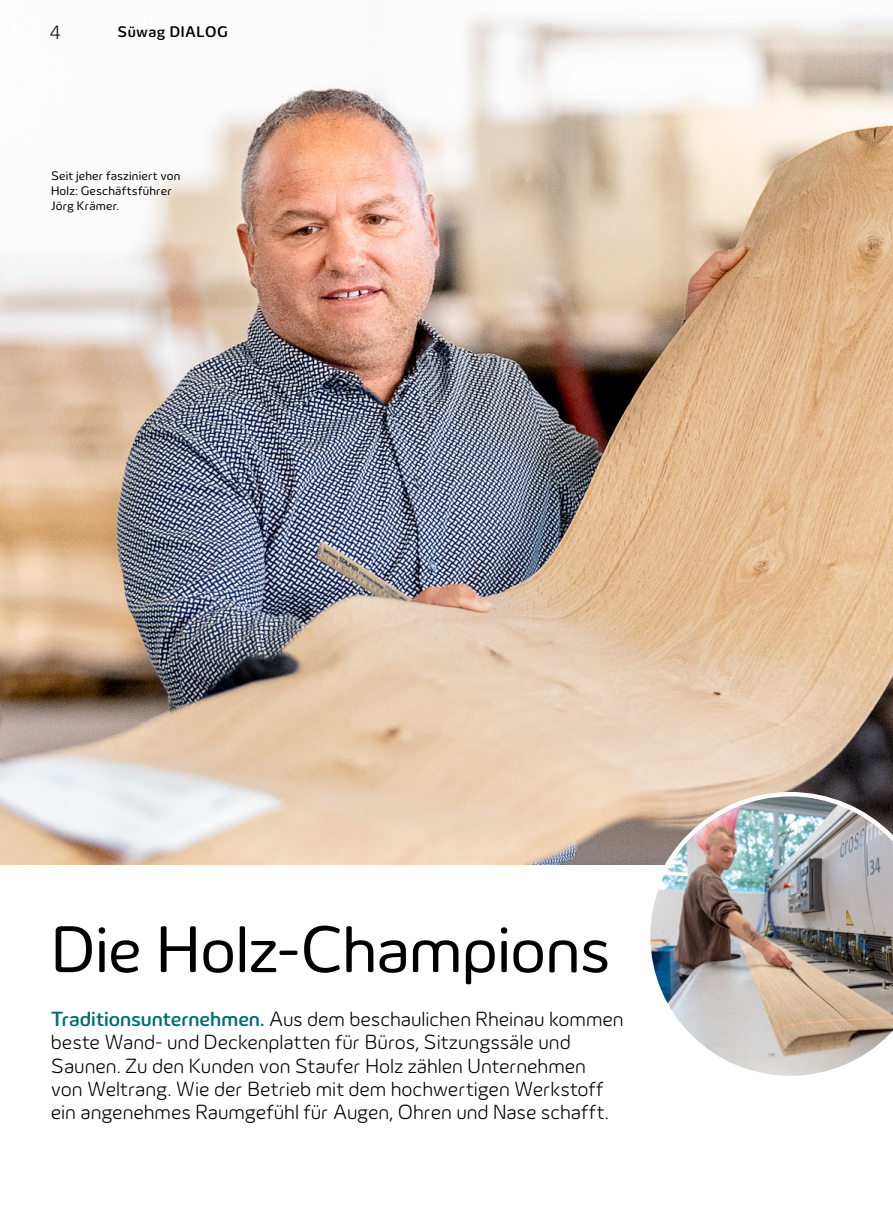
<style>
.page{position:relative;width:893px;height:1212px;background:#fff}
.page>*{position:absolute;margin:0;border:0;box-sizing:border-box;transform-origin:0 0}
.t1{font:67.5px "Innogy";letter-spacing:-.01em;color:#000}
.t2{font:300 21px/23.2px "Innogy";letter-spacing:-.005em;color:#000}
.t3{font:300 19.5px "Innogy";color:#000}
.t4{font:500 15.75px "Innogy";letter-spacing:.03em;color:#000}
.t5{font:12.75px/15px "Innogy";letter-spacing:.015em;color:#000}
.s1{font-weight:500;color:#006d72}
</style>
<div class="page">
<img style="left:0;top:14px;width:893px;height:850px">
<img style="left:646px;top:792px;width:247px;height:284px">
<p class="t3" style="left:50px;top:21px;width:13px">4</p>
<p class="t4" style="left:117px;top:22px;width:112px">Süwag DIALOG</p>
<p class="t5" style="left:51px;top:168px;width:131px">Seit jeher fasziniert von<br>Holz: Geschäftsführer<br>Jörg Krämer.</p>
<h1 class="t1" style="left:51px;top:911px;width:561px">Die Holz-Champions</h1>
<p class="t2" style="left:51px;top:1007px;width:574px"><span class="s1">Traditionsunternehmen.</span> Aus dem beschaulichen Rheinau kommen beste Wand- und Deckenplatten für Büros, Sitzungssäle und Saunen. Zu den Kunden von Staufer Holz zählen Unternehmen<br>von Weltrang. Wie der Betrieb mit dem hochwertigen Werkstoff ein angenehmes Raumgefühl für Augen, Ohren und Nase schafft.</p>
</div>
